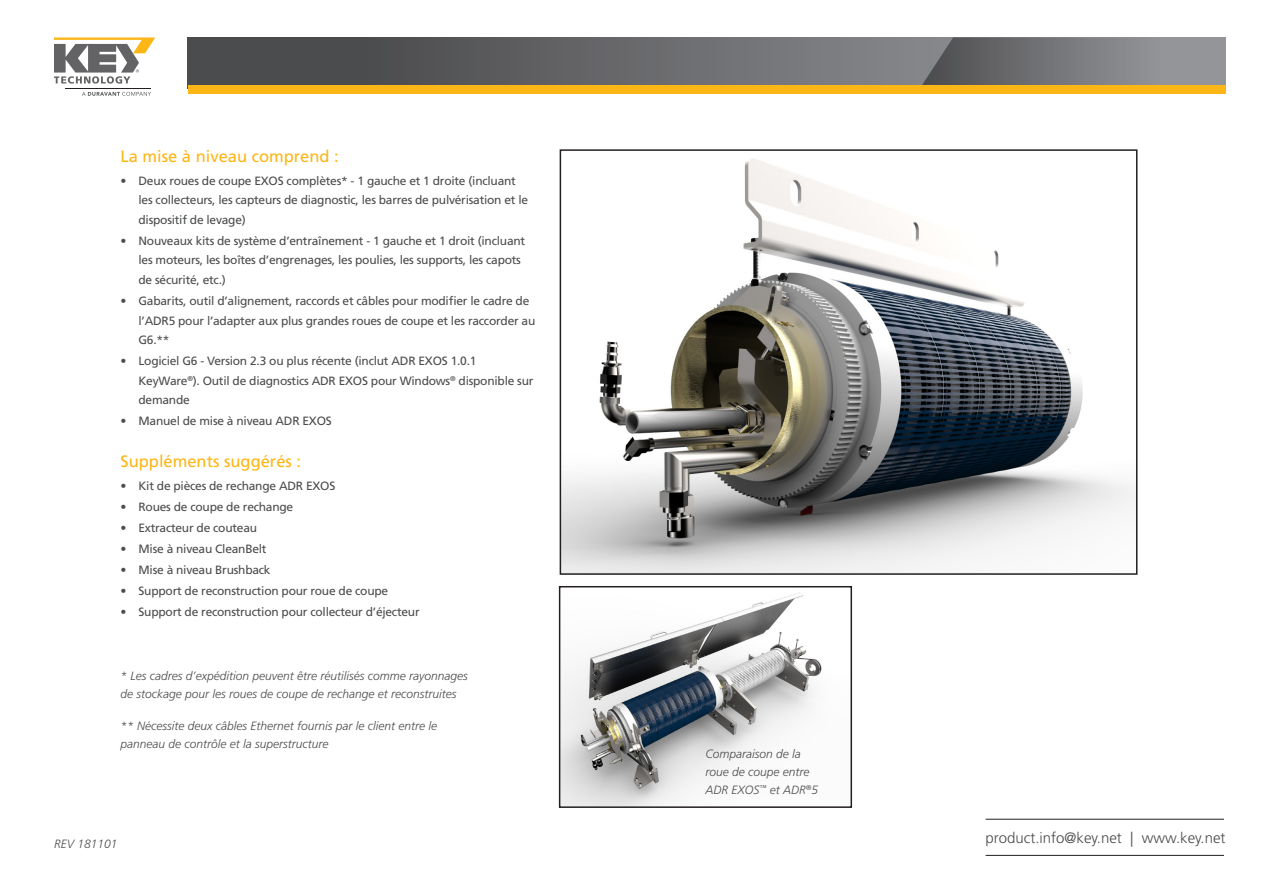
<style>
.page{position:relative;width:1263px;height:893px;background:#fff}
.page>*{position:absolute;margin:0;border:0;box-sizing:border-box;transform-origin:0 0}
.Subhead_1{font:16.5px "Frutiger LT Std";color:#fcb615}
.t1{font:300 15px "Frutiger LT Std";color:#4b4c4d}
.t2{font:12px/19.5px "Frutiger LT Std";letter-spacing:-.02em;color:#4b4c4d}
.t3{font:italic 300 12px/18px "Frutiger LT Std";color:#4b4c4d}
</style>
<div class="page">
<svg style="left:188px;top:37px;width:731px;height:49px;background:#646463"></svg>
<svg style="left:919px;top:37px;width:306px;height:49px;background:#7c7c7c"></svg>
<div style="left:188px;top:86px;width:1037px;height:8px;background:#fcb615"></div>
<hr style="left:986px;top:819px;width:238px;height:1px;background:#231f20">
<hr style="left:986px;top:855px;width:238px;height:1px;background:#231f20">
<svg style="left:54px;top:38px;width:101px;height:46px"></svg>
<svg style="left:82px;top:92px;width:69px;height:4px"></svg>
<hr style="left:66px;top:89px;width:85px;height:1px;background:#231f20">
<img style="left:562px;top:592px;width:260px;height:213px">
<div style="left:559px;top:586px;width:293px;height:222px;border:2px solid #231f20"></div>
<img style="left:563px;top:158px;width:571px;height:414px">
<div style="left:560px;top:149px;width:577px;height:426px;border:2px solid #231f20"></div>
<p class="Subhead_1" style="left:121px;top:147px;width:220px">La mise à niveau comprend :</p>
<p class="t2" style="left:139px;top:171px;width:391px;text-indent:-18px">• Deux roues de coupe EXOS complètes* - 1 gauche et 1 droite (incluant les collecteurs, les capteurs de diagnostic, les barres de pulvérisation et le dispositif de levage)</p>
<p class="t2" style="left:139px;top:231px;width:388px;text-indent:-18px">• Nouveaux kits de système d’entraînement - 1 gauche et 1 droit (incluant les moteurs, les boîtes d’engrenages, les poulies, les supports, les capots de sécurité, etc.)</p>
<p class="t2" style="left:139px;top:291px;width:398px;text-indent:-18px">• Gabarits, outil d’alignement, raccords et câbles pour modifier le cadre de l’ADR5 pour l’adapter aux plus grandes roues de coupe et les raccorder au<br>G6.**</p>
<p class="t2" style="left:139px;top:351px;width:396px;text-indent:-18px">• Logiciel G6 - Version 2.3 ou plus récente (inclut ADR EXOS 1.0.1<br>KeyWare<sup>®</sup>). Outil de diagnostics ADR EXOS pour Windows<sup>®</sup> disponible sur demande</p>
<p class="t2" style="left:121px;top:411px;width:213px">• Manuel de mise à niveau ADR EXOS</p>
<p class="Subhead_1" style="left:121px;top:452px;width:182px">Suppléments suggérés :</p>
<p class="t2" style="left:121px;top:476px;width:216px">• Kit de pièces de rechange ADR EXOS</p>
<p class="t2" style="left:121px;top:497px;width:174px">• Roues de coupe de rechange</p>
<p class="t2" style="left:121px;top:518px;width:138px">• Extracteur de couteau</p>
<p class="t2" style="left:121px;top:539px;width:148px">• Mise à niveau CleanBelt</p>
<p class="t2" style="left:121px;top:560px;width:152px">• Mise à niveau Brushback</p>
<p class="t2" style="left:121px;top:581px;width:269px">• Support de reconstruction pour roue de coupe</p>
<p class="t2" style="left:121px;top:602px;width:301px">• Support de reconstruction pour collecteur d’éjecteur</p>
<p class="t3" style="left:121px;top:667px;width:349px">* Les cadres d’expédition peuvent être réutilisés comme rayonnages de stockage pour les roues de coupe de rechange et reconstruites</p>
<p class="t3" style="left:121px;top:717px;width:318px">** Nécessite deux câbles Ethernet fournis par le client entre le panneau de contrôle et la superstructure</p>
<p class="t3" style="left:54px;top:835px;width:65px">REV 181101</p>
<p class="t3" style="left:705px;top:745px;width:114px">Comparaison de la roue de coupe entre<br>ADR EXOS<sup>™</sup> et ADR<sup>®</sup>5</p>
<p class="t1" style="left:986px;top:829px;width:241px">product.info@key.net | www.key.net</p>
</div>
